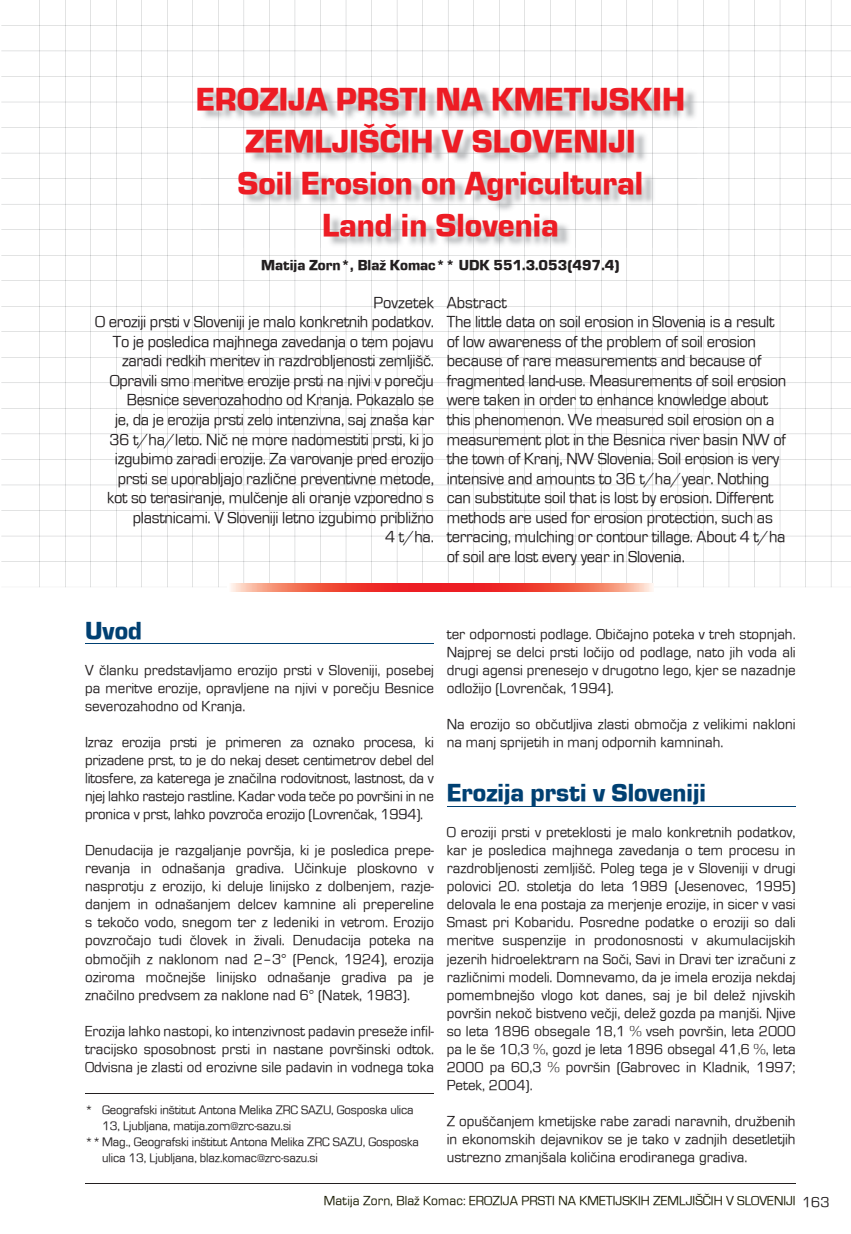
<style>
.page{position:relative;width:851px;height:1234px;background:#fff}
.page>*{position:absolute;margin:0;border:0;box-sizing:border-box;transform-origin:0 0}
.t1{font:33px/42px "Eurostile TEE Blac";color:#ed1c24;text-align:center}
.t2{font:25.5px "Eurostile TEE Blac";color:#004072}
.t3{font:16.5px/19.5px "Eurostile TEE Regu";letter-spacing:-.015em;color:#231f20;text-align:right}
.t4{font:15px/18px "Eurostile TEE Regu";color:#231f20;text-align:justify}
.t5{font:15px "Eurostile TEE Blac";color:#231f20}
.t6{font:13.5px "Eurostile TEE Regu";color:#181a00}
.t7{font:12.75px "Eurostile TEE Regu";letter-spacing:-.01em;color:#231f20}
</style>
<div class="page">
<hr style="left:85px;top:1182px;width:710px;height:1px;background:#231f20">
<svg style="left:1px;top:0;width:849px;height:587px"></svg>
<img style="left:201px;top:88px;width:496px;height:160px">
<hr style="left:85px;top:643px;width:349px;height:1px;background:#004072">
<hr style="left:446px;top:805px;width:349px;height:1px;background:#004072">
<hr style="left:85px;top:1093px;width:349px;height:1px;background:#231f20">
<svg style="left:227px;top:584px;width:213px;height:7px"></svg>
<svg style="left:440px;top:584px;width:213px;height:7px"></svg>
<h1 class="t1" style="left:196px;top:78px;width:490px">EROZIJA PRSTI NA KMETIJSKIH<br>ZEMLJIŠČIH V SLOVENIJI<br>Soil Erosion on Agricultural<br>Land in Slovenia</h1>
<p class="t5" style="left:261px;top:257px;width:360px">Matija Zorn*, Blaž Komac** UDK 551.3.053(497.4)</p>
<p class="t3" style="left:95px;top:293px;width:340px">Povzetek<br>O eroziji prsti v Sloveniji je malo konkretnih podatkov.<br>To je posledica majhnega zavedanja o tem pojavu zaradi redkih meritev in razdrobljenosti zemljišč.<br>Opravili smo meritve erozije prsti na njivi v porečju Besnice severozahodno od Kranja. Pokazalo se<br>je, da je erozija prsti zelo intenzivna, saj znaša kar 36 t/ha/leto. Nič ne more nadomestiti prsti, ki jo izgubimo zaradi erozije. Za varovanje pred erozijo prsti se uporabljajo različne preventivne metode, kot so terasiranje, mulčenje ali oranje vzporedno s plastnicami. V Sloveniji letno izgubimo približno<br>4 t/ha.</p>
<p class="t3" style="left:446px;top:293px;width:341px;text-align:left">Abstract<br>The little data on soil erosion in Slovenia is a result of low awareness of the problem of soil erosion because of rare measurements and because of fragmented land-use. Measurements of soil erosion were taken in order to enhance knowledge about this phenomenon. We measured soil erosion on a measurement plot in the Besnica river basin NW of the town of Kranj, NW Slovenia. Soil erosion is very intensive and amounts to 36 t/ha/year. Nothing can substitute soil that is lost by erosion. Different methods are used for erosion protection, such as terracing, mulching or contour tillage. About 4 t/ha of soil are lost every year in Slovenia.</p>
<h2 class="t2" style="left:85px;top:616px;width:58px">Uvod</h2>
<p class="t4" style="left:85px;top:661px;width:350px">V članku predstavljamo erozijo prsti v Sloveniji, posebej pa meritve erozije, opravljene na njivi v porečju Besnice severozahodno od Kranja.</p>
<p class="t4" style="left:85px;top:733px;width:350px">Izraz erozija prsti je primeren za oznako procesa, ki prizadene prst, to je do nekaj deset centimetrov debel del litosfere, za katerega je značilna rodovitnost, lastnost, da v njej lahko rastejo rastline. Kadar voda teče po površini in ne pronica v prst, lahko povzroča erozijo (Lovrenčak, 1994).</p>
<p class="t4" style="left:85px;top:841px;width:350px">Denudacija je razgaljanje površja, ki je posledica prepe&shy;revanja in odnašanja gradiva. Učinkuje ploskovno v nasprotju z erozijo, ki deluje linijsko z dolbenjem, razje&shy;danjem in odnašanjem delcev kamnine ali prepereline s tekočo vodo, snegom ter z ledeniki in vetrom. Erozijo povzročajo tudi človek in živali. Denudacija poteka na območjih z naklonom nad 2–3° (Penck, 1924), erozija oziroma močnejše linijsko odnašanje gradiva pa je značilno predvsem za naklone nad 6° (Natek, 1983).</p>
<p class="t4" style="left:85px;top:1021px;width:350px">Erozija lahko nastopi, ko intenzivnost padavin preseže infil&shy;tracijsko sposobnost prsti in nastane površinski odtok.<br>Odvisna je zlasti od erozivne sile padavin in vodnega toka</p>
<p class="t4" style="left:446px;top:625px;width:350px">ter odpornosti podlage. Običajno poteka v treh stopnjah.<br>Najprej se delci prsti ločijo od podlage, nato jih voda ali drugi agensi prenesejo v drugotno lego, kjer se nazadnje odložijo (Lovrenčak, 1994).</p>
<p class="t4" style="left:446px;top:715px;width:350px">Na erozijo so občutljiva zlasti območja z velikimi nakloni na manj sprijetih in manj odpornih kamninah.</p>
<h2 class="t2" style="left:446px;top:778px;width:260px">Erozija prsti v Sloveniji</h2>
<p class="t4" style="left:446px;top:823px;width:350px">O eroziji prsti v preteklosti je malo konkretnih podatkov, kar je posledica majhnega zavedanja o tem procesu in razdrobljenosti zemljišč. Poleg tega je v Sloveniji v drugi polovici 20. stoletja do leta 1989 (Jesenovec, 1995) delovala le ena postaja za merjenje erozije, in sicer v vasi Smast pri Kobaridu. Posredne podatke o eroziji so dali meritve suspenzije in prodonosnosti v akumulacijskih jezerih hidroelektrarn na Soči, Savi in Dravi ter izračuni z različnimi modeli. Domnevamo, da je imela erozija nekdaj pomembnejšo vlogo kot danes, saj je bil delež njivskih površin nekoč bistveno večji, delež gozda pa manjši. Njive so leta 1896 obsegale 18,1 % vseh površin, leta 2000 pa le še 10,3 %, gozd je leta 1896 obsegal 41,6 %, leta 2000 pa 60,3 % površin (Gabrovec in Kladnik, 1997; Petek, 2004).</p>
<p class="t4" style="left:446px;top:1111px;width:350px">Z opuščanjem kmetijske rabe zaradi naravnih, družbenih in ekonomskih dejavnikov se je tako v zadnjih desetletjih ustrezno zmanjšala količina erodiranega gradiva.</p>
<p class="t7" style="left:85px;top:1102px;width:330px">* Geografski inštitut Antona Melika ZRC SAZU, Gosposka ulica</p>
<p class="t7" style="left:102px;top:1118px;width:191px">13, Ljubljana, matija.zorn@zrc-sazu.si</p>
<p class="t7" style="left:85px;top:1134px;width:335px">** Mag., Geografski inštitut Antona Melika ZRC SAZU, Gosposka</p>
<p class="t7" style="left:102px;top:1150px;width:217px">ulica 13, Ljubljana, blaz.komac@zrc-sazu.si</p>
<p class="t6" style="left:324px;top:1193px;width:473px">Matija Zorn, Blaž Komac: EROZIJA PRSTI NA KMETIJSKIH ZEMLJIŠČIH V SLOVENIJI</p>
<p class="t4" style="left:802px;top:1192px;width:29px">163</p>
</div>
